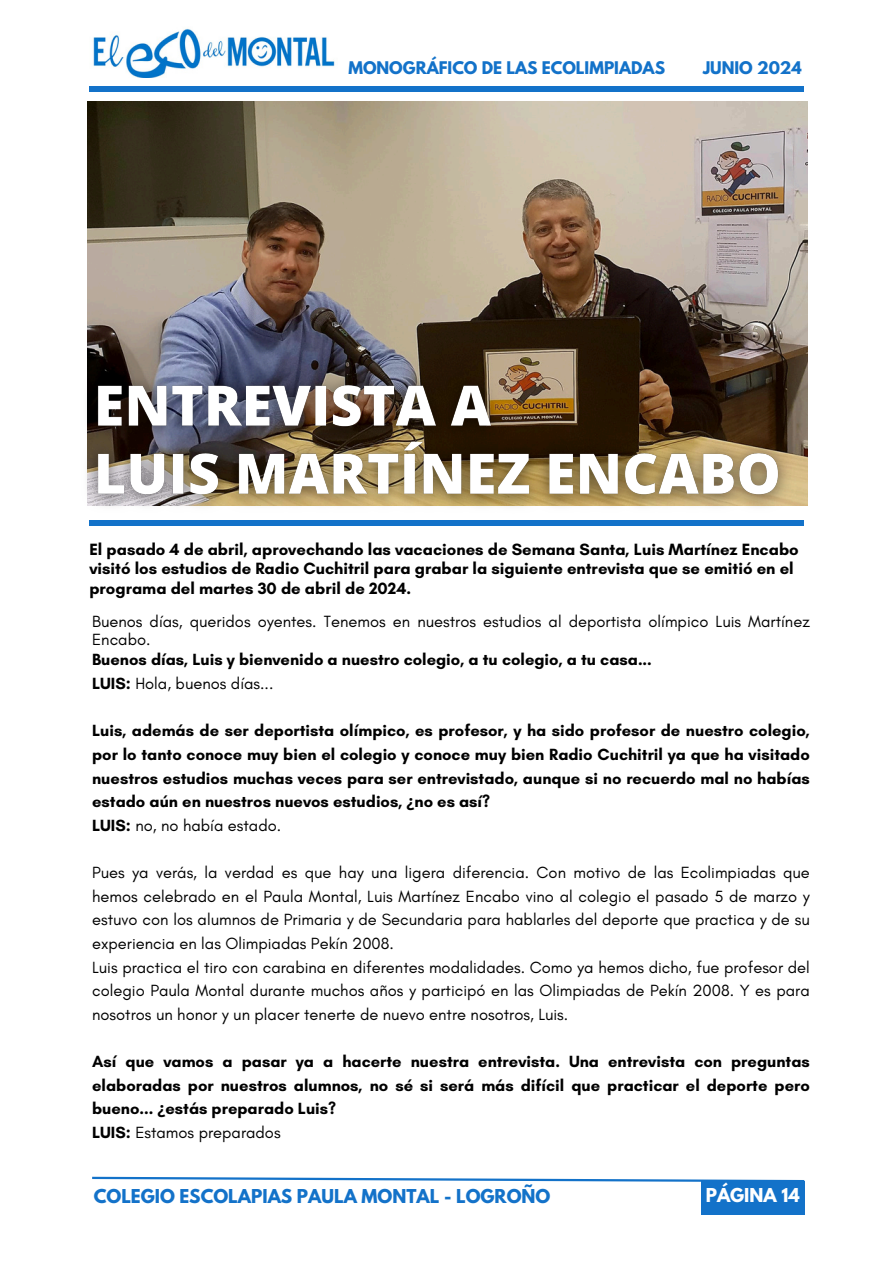
<style>
.page{position:relative;width:894px;height:1264px;background:#fff}
.page>*{position:absolute;margin:0;border:0;box-sizing:border-box;transform-origin:0 0}
.t1{font:700 16.95px "League Spartan";color:#1372c9}
.t2{font:700 16.95px "League Spartan";color:#fff}
.t3{font:700 16.65px/19.2px "Glacial Indifference";color:#000}
.t4{font:16.5px/23.7px "Glacial Indifference";color:#000;text-align:justify}
.t5{font:700 16.5px/23.7px "Glacial Indifference";color:#000;text-align:justify}
.t6{font:700 15.45px "League Spartan";color:#1372c9}
.s1{font-weight:700}
.s2{font-family:"Noto Sans"}
</style>
<div class="page">
<svg style="left:92px;top:1176px;width:713px;height:7px"></svg>
<div style="left:89px;top:520px;width:715px;height:6px;background:#1372c9"></div>
<img style="left:88px;top:101px;width:719px;height:404px">
<img style="left:87px;top:362px;width:715px;height:144px">
<div style="left:89px;top:86px;width:715px;height:6px;background:#1372c9"></div>
<img style="left:93px;top:28px;width:242px;height:50px">
<div style="left:701px;top:1181px;width:103px;height:33px;background:#1372c9"></div>
<p class="t6" style="left:348px;top:60px;width:318px">MONOGRÁFICO DE LAS ECOLIMPIADAS</p>
<p class="t6" style="left:702px;top:60px;width:100px">JUNIO 2024</p>
<h2 class="t3" style="left:89px;top:540px;width:710px">El pasado 4 de abril, aprovechando las vacaciones de Semana Santa, Luis Martínez Encabo visitó los estudios de Radio Cuchitril para grabar la siguiente entrevista que se emitió en el programa del martes 30 de abril de 2024.</h2>
<p class="t4" style="left:92px;top:612px;width:719px;line-height:18px">Buenos días, queridos oyentes. Tenemos en nuestros estudios al deportista olímpico Luis Martínez<br>Encabo.</p>
<h3 class="t5" style="left:92px;top:647px;width:561px">Buenos días, Luis y bienvenido a nuestro colegio, a tu colegio, a tu casa...</h3>
<p class="t4" style="left:92px;top:671px;width:183px"><span class="s1">LUIS:</span> Hola, buenos días...</p>
<p class="t5" style="left:92px;top:718px;width:719px">Luis, además de ser deportista olímpico, es profesor, y ha sido profesor de nuestro colegio, por lo tanto conoce muy bien el colegio y conoce muy bien Radio Cuchitril ya que ha visitado nuestros estudios muchas veces para ser entrevistado, aunque si no recuerdo mal no habías estado aún en nuestros nuevos estudios, <span class="s2">¿</span>no es así?</p>
<p class="t4" style="left:92px;top:813px;width:190px"><span class="s1">LUIS:</span> no, no había estado.</p>
<p class="t4" style="left:92px;top:860px;width:719px">Pues ya verás, la verdad es que hay una ligera diferencia. Con motivo de las Ecolimpiadas que hemos celebrado en el Paula Montal, Luis Martínez Encabo vino al colegio el pasado 5 de marzo y estuvo con los alumnos de Primaria y de Secundaria para hablarles del deporte que practica y de su experiencia en las Olimpiadas Pekín 2008.</p>
<p class="t4" style="left:92px;top:955px;width:719px">Luis practica el tiro con carabina en diferentes modalidades. Como ya hemos dicho, fue profesor del colegio Paula Montal durante muchos años y participó en las Olimpiadas de Pekín 2008. Y es para nosotros un honor y un placer tenerte de nuevo entre nosotros, Luis.</p>
<p class="t5" style="left:92px;top:1049px;width:719px">Así que vamos a pasar ya a hacerte nuestra entrevista. Una entrevista con preguntas elaboradas por nuestros alumnos, no sé si será más difícil que practicar el deporte pero bueno... <span class="s2">¿</span>estás preparado Luis?</p>
<p class="t4" style="left:92px;top:1120px;width:190px"><span class="s1">LUIS:</span> Estamos preparados</p>
<h2 class="t1" style="left:94px;top:1187px;width:458px">COLEGIO ESCOLAPIAS PAULA MONTAL - LOGROÑO</h2>
<h2 class="t2" style="left:705px;top:1186px;width:95px">PÁGINA 14</h2>
</div>
